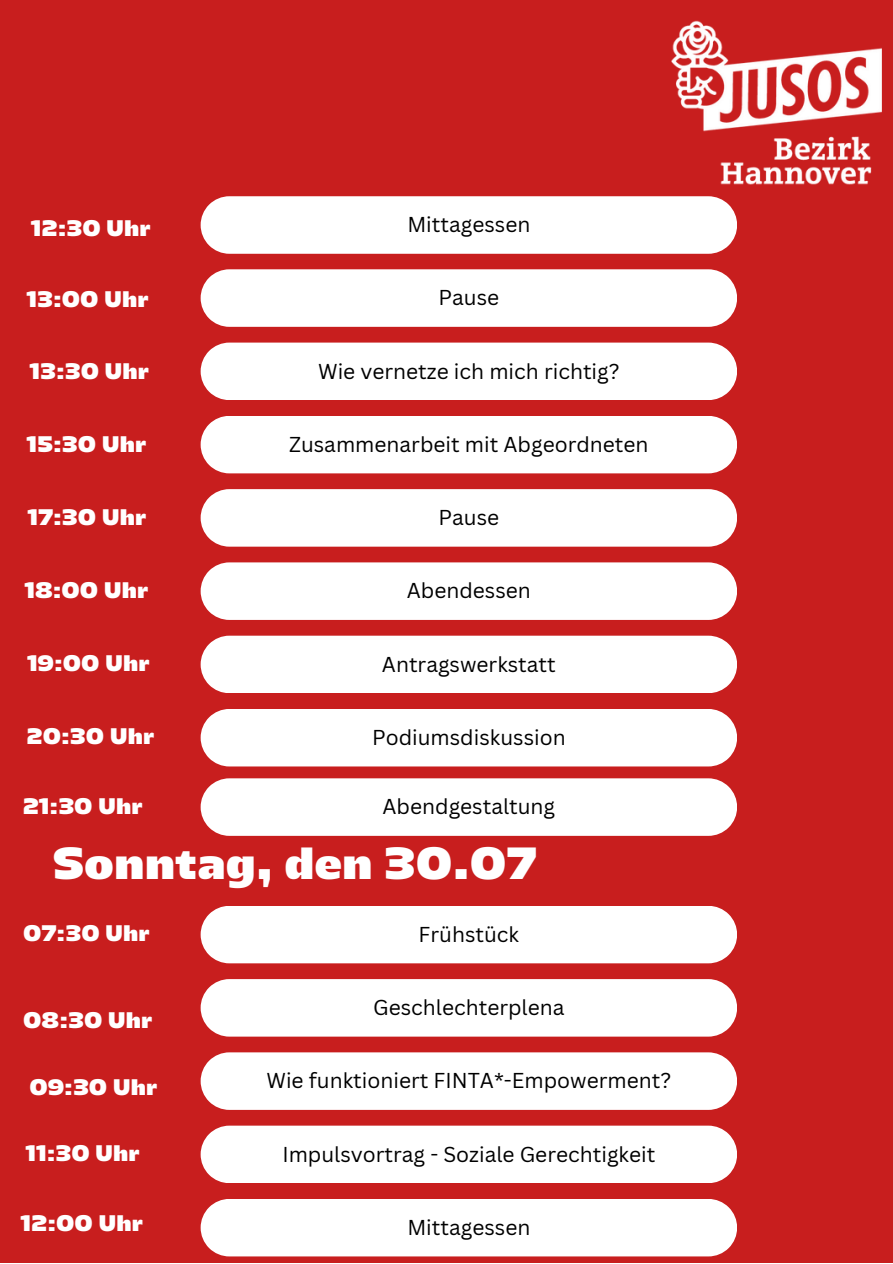
<style>
.page{position:relative;width:893px;height:1264px;background:#fff}
.page>*{position:absolute;margin:0;border:0;box-sizing:border-box;transform-origin:0 0}
.t1{font:45px "Majoris Regular";color:#fff}
.t2{font:22.5px "Majoris Regular";color:#fff}
.t3{font:21px "Canva Sans";color:#000}
</style>
<div class="page">
<div style="left:0;top:0;width:892px;height:1262px;background:#c81e1e"></div>
<img style="left:671px;top:20px;width:210px;height:165px">
<div style="left:201px;top:196px;width:536px;height:58px;background:#fff"></div>
<div style="left:201px;top:269px;width:536px;height:58px;background:#fff"></div>
<div style="left:201px;top:342px;width:536px;height:58px;background:#fff"></div>
<div style="left:201px;top:416px;width:536px;height:57px;background:#fff"></div>
<div style="left:201px;top:489px;width:536px;height:57px;background:#fff"></div>
<div style="left:201px;top:562px;width:536px;height:58px;background:#fff"></div>
<div style="left:201px;top:635px;width:536px;height:58px;background:#fff"></div>
<div style="left:201px;top:709px;width:536px;height:57px;background:#fff"></div>
<div style="left:201px;top:906px;width:536px;height:57px;background:#fff"></div>
<div style="left:201px;top:1052px;width:536px;height:57px;background:#fff"></div>
<div style="left:201px;top:979px;width:536px;height:57px;background:#fff"></div>
<div style="left:201px;top:778px;width:536px;height:57px;background:#fff"></div>
<div style="left:201px;top:1125px;width:536px;height:58px;background:#fff"></div>
<div style="left:201px;top:1199px;width:536px;height:57px;background:#fff"></div>
<p class="t2" style="left:31px;top:214px;width:121px">12:30 Uhr</p>
<p class="t3" style="left:407px;top:210px;width:124px">Mittagessen</p>
<p class="t2" style="left:27px;top:286px;width:123px">13:00 Uhr</p>
<p class="t3" style="left:438px;top:283px;width:62px">Pause</p>
<p class="t2" style="left:29px;top:357px;width:121px">13:30 Uhr</p>
<p class="t3" style="left:318px;top:356px;width:303px">Wie vernetze ich mich richtig?</p>
<p class="t2" style="left:27px;top:430px;width:121px">15:30 Uhr</p>
<p class="t3" style="left:289px;top:429px;width:361px">Zusammenarbeit mit Abgeordneten</p>
<p class="t2" style="left:27px;top:503px;width:120px">17:30 Uhr</p>
<p class="t3" style="left:438px;top:502px;width:62px">Pause</p>
<p class="t2" style="left:24px;top:576px;width:125px">18:00 Uhr</p>
<p class="t3" style="left:407px;top:576px;width:126px">Abendessen</p>
<p class="t2" style="left:27px;top:650px;width:124px">19:00 Uhr</p>
<p class="t3" style="left:382px;top:649px;width:175px">Antragswerkstatt</p>
<p class="t2" style="left:27px;top:723px;width:129px">20:30 Uhr</p>
<p class="t3" style="left:372px;top:722px;width:195px">Podiumsdiskussion</p>
<p class="t2" style="left:23px;top:792px;width:121px">21:30 Uhr</p>
<p class="t3" style="left:382px;top:791px;width:174px">Abendgestaltung</p>
<p class="t1" style="left:53px;top:836px;width:485px">Sonntag, den 30.07</p>
<p class="t2" style="left:23px;top:920px;width:128px">07:30 Uhr</p>
<p class="t3" style="left:418px;top:919px;width:102px">Frühstück</p>
<p class="t2" style="left:23px;top:1006px;width:130px">08:30 Uhr</p>
<p class="t3" style="left:373px;top:992px;width:193px">Geschlechterplena</p>
<p class="t2" style="left:29px;top:1073px;width:129px">09:30 Uhr</p>
<p class="t3" style="left:266px;top:1065px;width:406px">Wie funktioniert FINTA*-Empowerment?</p>
<p class="t2" style="left:25px;top:1139px;width:116px">11:30 Uhr</p>
<p class="t2" style="left:21px;top:1209px;width:124px">12:00 Uhr</p>
<p class="t3" style="left:282px;top:1139px;width:374px">Impulsvortrag - Soziale Gerechtigkeit</p>
<p class="t3" style="left:407px;top:1212px;width:124px">Mittagessen</p>
</div>
